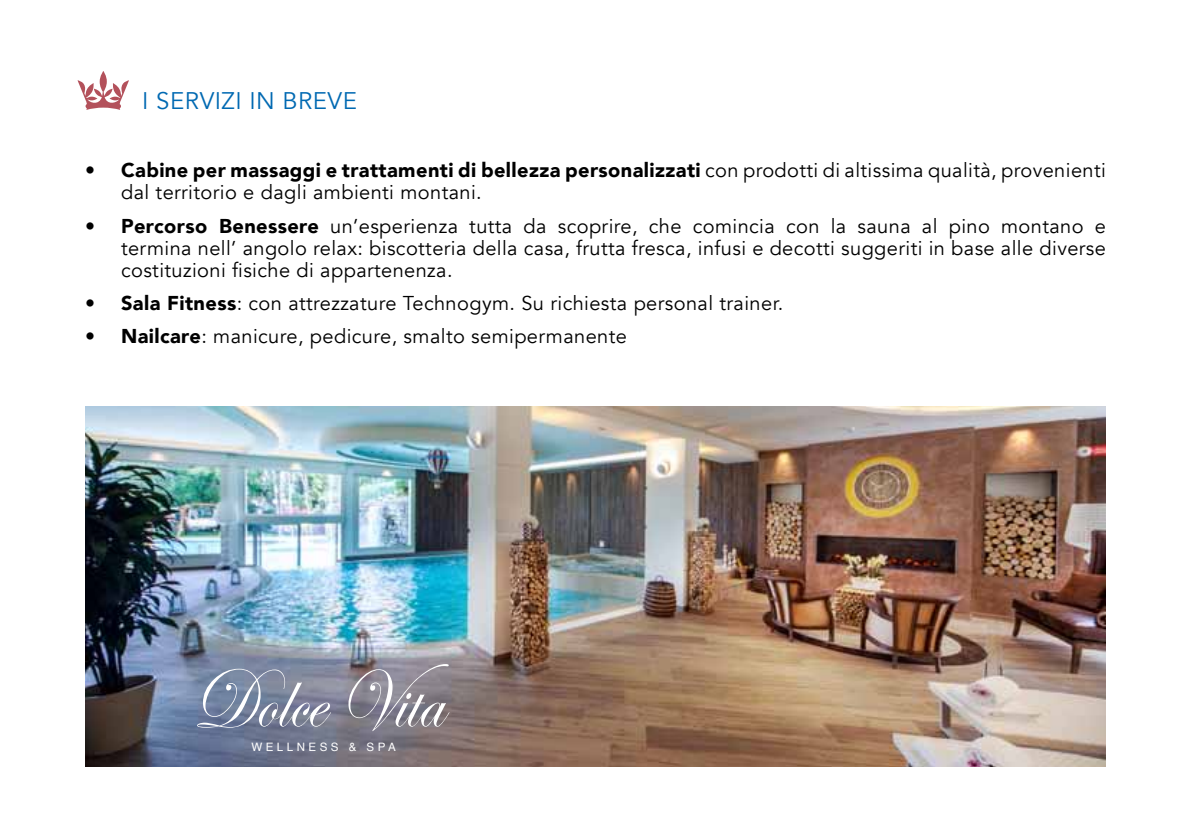
<style>
.page{position:relative;width:1191px;height:840px;background:#fff}
.page>*{position:absolute;margin:0;border:0;box-sizing:border-box;transform-origin:0 0}
.t1{font:24px "Avenir";letter-spacing:.02em;color:#0069b2}
.t2{font:20px/22px "Avenir";letter-spacing:.02em;color:#000}
.t3{font:11.6px "Helvetica";letter-spacing:.3em;color:#fff}
.s1{font-weight:900}
</style>
<div class="page">
<img style="left:85px;top:406px;width:1021px;height:359px">
<svg style="left:197px;top:668px;width:134px;height:59px;background:#8b94aa"></svg>
<svg style="left:348px;top:663px;width:101px;height:67px;background:#959099"></svg>
<svg style="left:78px;top:71px;width:51px;height:39px"></svg>
<p class="t1" style="left:142px;top:86px;width:216px">I SERVIZI IN BREVE</p>
<p class="t2" style="left:121px;top:160px;width:986px;text-indent:-36px"><span class="s1">• Cabine per massaggi e trattamenti di bellezza personalizzati</span> con prodotti di altissima qualità, provenienti dal territorio e dagli ambienti montani.</p>
<p class="t2" style="left:121px;top:215px;width:986px;text-align:justify;text-indent:-36px"><span class="s1">• Percorso Benessere</span> un’esperienza tutta da scoprire, che comincia con la sauna al pino montano e termina nell’ angolo relax: biscotteria della casa, frutta fresca, infusi e decotti suggeriti in base alle diverse costituzioni fisiche di appartenenza.</p>
<p class="t2" style="left:85px;top:292px;width:700px"><span class="s1">• Sala Fitness</span>: con attrezzature Technogym. Su richiesta personal trainer.</p>
<p class="t2" style="left:85px;top:326px;width:543px"><span class="s1">• Nailcare</span>: manicure, pedicure, smalto semipermanente</p>
<p class="t3" style="left:251px;top:737px;width:146px">WELLNESS &amp; SPA</p>
</div>
